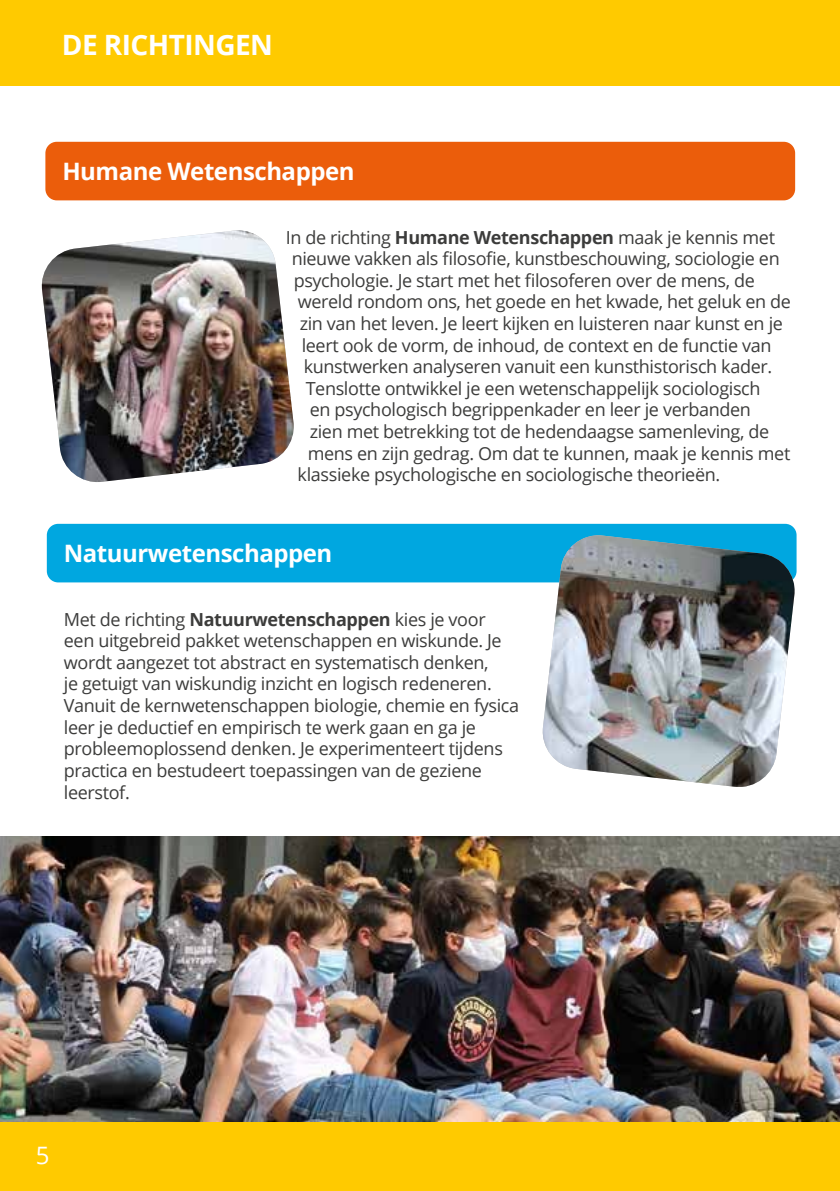
<style>
.page{position:relative;width:840px;height:1191px;background:#fff}
.page>*{position:absolute;margin:0;border:0;box-sizing:border-box;transform-origin:0 0}
.t1{font:700 28px "Open Sans";letter-spacing:-.02em;color:#fff}
.t2{font:700 24px "Open Sans";letter-spacing:-.02em;color:#fff}
.t3{font:24px "Open Sans";color:#fff}
.t4{font:18px/21.6px "Open Sans";letter-spacing:-.02em;color:#3c3c3b}
.s1{font-weight:700}
</style>
<div class="page">
<img style="left:0;top:836px;width:839px;height:287px">
<div style="left:0;top:0;width:839px;height:85px;background:#ffca00"></div>
<div style="left:0;top:1123px;width:839px;height:68px;background:#ffca00"></div>
<div style="left:47px;top:524px;width:749px;height:58px;background:#00a7e0;border-radius:11px"></div>
<img style="left:540px;top:535px;width:256px;height:252px">
<div style="left:45px;top:142px;width:749px;height:58px;background:#eb5d0b;border-radius:11px"></div>
<img style="left:41px;top:230px;width:253px;height:252px">
<h1 class="t1" style="left:62px;top:26px;width:212px">DE RICHTINGEN</h1>
<h2 class="t2" style="left:62px;top:155px;width:293px">Humane Wetenschappen</h2>
<p class="t4" style="left:285px;top:226px;width:490px">In de richting <span class="s1">Humane Wetenschappen</span> maak je kennis met</p>
<p class="t4" style="left:291px;top:247px;width:489px">nieuwe vakken als filosofie, kunstbeschouwing, sociologie en</p>
<p class="t4" style="left:293px;top:269px;width:462px">psychologie. Je start met het filosoferen over de mens, de</p>
<p class="t4" style="left:297px;top:291px;width:494px">wereld rondom ons, het goede en het kwade, het geluk en de</p>
<p class="t4" style="left:299px;top:312px;width:484px">zin van het leven. Je leert kijken en luisteren naar kunst en je</p>
<p class="t4" style="left:301px;top:334px;width:471px">leert ook de vorm, de inhoud, de context en de functie van</p>
<p class="t4" style="left:303px;top:355px;width:470px">kunstwerken analyseren vanuit een kunsthistorisch kader.</p>
<p class="t4" style="left:305px;top:377px;width:456px">Tenslotte ontwikkel je een wetenschappelijk sociologisch</p>
<p class="t4" style="left:309px;top:399px;width:442px">en psychologisch begrippenkader en leer je verbanden</p>
<p class="t4" style="left:309px;top:420px;width:461px">zien met betrekking tot de hedendaagse samenleving, de</p>
<p class="t4" style="left:307px;top:442px;width:484px">mens en zijn gedrag. Om dat te kunnen, maak je kennis met</p>
<p class="t4" style="left:297px;top:463px;width:424px">klassieke psychologische en sociologische theorieën.</p>
<h2 class="t2" style="left:64px;top:536px;width:270px">Natuurwetenschappen</h2>
<p class="t4" style="left:64px;top:608px;width:456px">Met de richting <span class="s1">Natuurwetenschappen</span> kies je voor een uitgebreid pakket wetenschappen en wiskunde. Je wordt aangezet tot abstract en systematisch denken,<br>je getuigt van wiskundig inzicht en logisch redeneren.<br>Vanuit de kernwetenschappen biologie, chemie en fysica leer je deductief en empirisch te werk gaan en ga je probleemoplossend denken. Je experimenteert tijdens practica en bestudeert toepassingen van de geziene leerstof.</p>
<h2 class="t3" style="left:36px;top:1138px;width:15px">5</h2>
</div>
